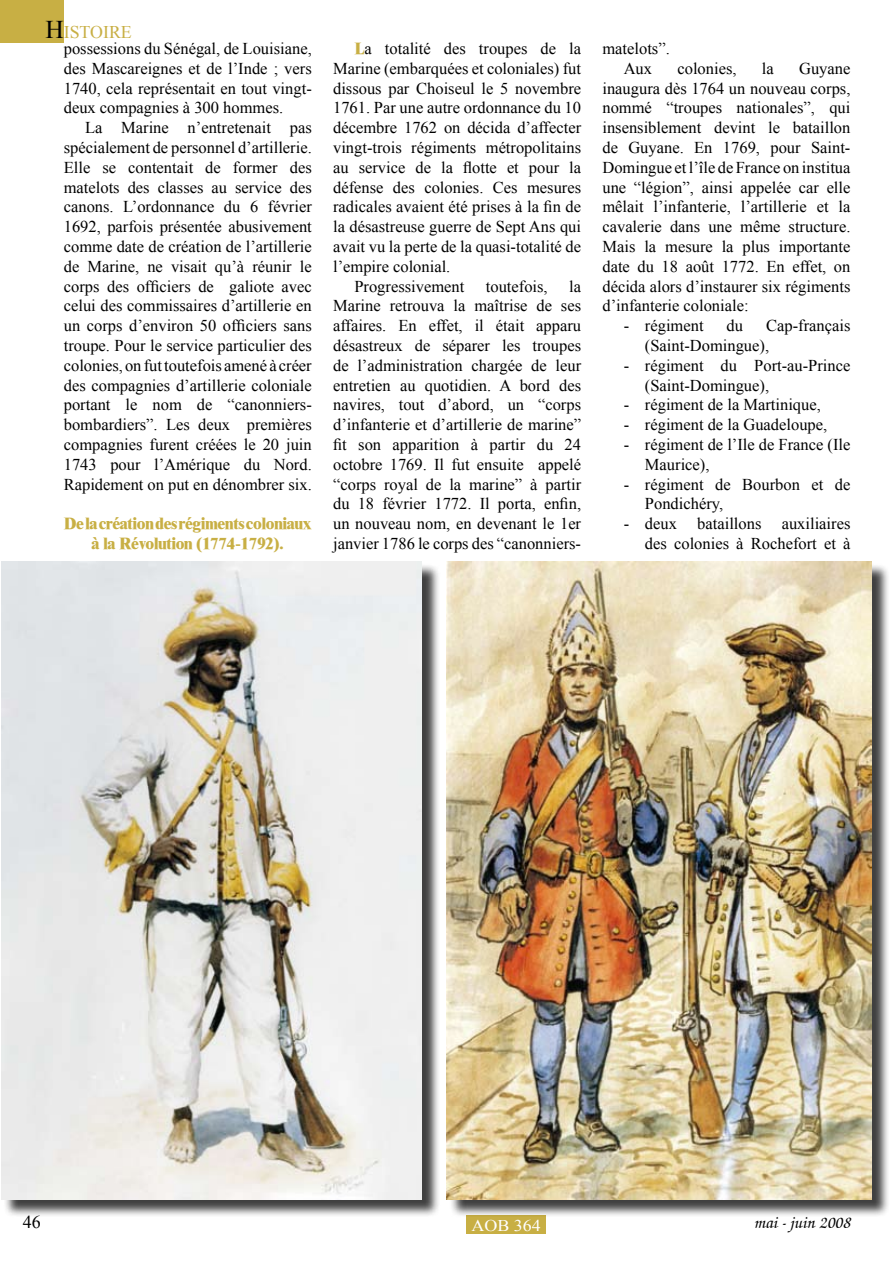
<style>
.page{position:relative;width:893px;height:1263px;background:#fff}
.page>*{position:absolute;margin:0;border:0;box-sizing:border-box;transform-origin:0 0}
.t1{font:italic 500 18px "Zapf Chancery";color:#000}
.t2{font:18px "Times New Roman";color:#000}
.t3{font:17.85px "Times New Roman";color:#c8af44}
.t4{font:16.5px/19.8px "Times New Roman";color:#000;text-align:justify}
.t5{font:800 16.5px/19.8px "Times New Roman";letter-spacing:-.03em;color:#c8af44;text-align:center}
.t6{font:16.35px "Times New Roman";color:#fff;scale:1.1 1}
.s1{font-size:25.5px;color:#000}
.s2{font-weight:800;color:#c8af44}
</style>
<div class="page">
<div style="left:0;top:0;width:64px;height:43px;background:#c8af44"></div>
<div style="left:466px;top:1215px;width:80px;height:19px;background:#c8af44"></div>
<div style="left:449px;top:563px;width:444px;height:661px;background:#000;opacity:.75"></div>
<img style="left:446px;top:561px;width:426px;height:638px">
<div style="left:3px;top:563px;width:445px;height:661px;background:#000;opacity:.75"></div>
<img style="left:1px;top:561px;width:421px;height:638px">
<p class="t3" style="left:45px;top:20px;width:88px"><span class="s1">H</span>ISTOIRE</p>
<p class="t4" style="left:64px;top:38px;width:250px">possessions du Sénégal, de Louisiane, des Mascareignes et de l’Inde ; vers 1740, cela représentait en tout vingt&shy;deux compagnies à 300 hommes.</p>
<p class="t4" style="left:64px;top:117px;width:250px;text-indent:21px">La Marine n’entretenait pas spécialement de personnel d’artillerie.<br>Elle se contentait de former des matelots des classes au service des canons. L’ordonnance du 6 février 1692, parfois présentée abusivement comme date de création de l’artillerie de Marine, ne visait qu’à réunir le corps des officiers de galiote avec celui des commissaires d’artillerie en un corps d’environ 50 officiers sans troupe. Pour le service particulier des colonies, on fut toutefois amené à créer des compagnies d’artillerie coloniale portant le nom de “canonniers&shy;bombardiers”. Les deux premières compagnies furent créées le 20 juin 1743 pour l’Amérique du Nord.<br>Rapidement on put en dénombrer six.</p>
<p class="t5" style="left:64px;top:514px;width:250px">De la création des régiments coloniaux à la Révolution (1774-1792).</p>
<p class="t4" style="left:354px;top:38px;width:228px"><span class="s2">L</span>a totalité des troupes de la</p>
<p class="t4" style="left:333px;top:58px;width:250px">Marine (embarquées et coloniales) fut</p>
<p class="t4" style="left:333px;top:78px;width:250px">dissous par Choiseul le 5 novembre</p>
<p class="t4" style="left:333px;top:98px;width:250px">1761. Par une autre ordonnance du 10</p>
<p class="t4" style="left:333px;top:118px;width:250px">décembre 1762 on décida d’affecter</p>
<p class="t4" style="left:333px;top:137px;width:250px">vingt-trois régiments métropolitains</p>
<p class="t4" style="left:333px;top:157px;width:250px">au service de la flotte et pour la</p>
<p class="t4" style="left:333px;top:177px;width:250px">défense des colonies. Ces mesures</p>
<p class="t4" style="left:333px;top:197px;width:250px">radicales avaient été prises à la fin de</p>
<p class="t4" style="left:333px;top:217px;width:250px">la désastreuse guerre de Sept Ans qui</p>
<p class="t4" style="left:333px;top:236px;width:250px">avait vu la perte de la quasi-totalité de</p>
<p class="t4" style="left:333px;top:256px;width:119px">l’empire colonial.</p>
<p class="t4" style="left:354px;top:276px;width:111px">Progressivement</p>
<p class="t4" style="left:486px;top:276px;width:63px">toutefois,</p>
<p class="t4" style="left:333px;top:276px;width:250px;text-indent:236px">la Marine retrouva la maîtrise de ses affaires. En effet, il était apparu désastreux de séparer les troupes de l’administration chargée de leur entretien au quotidien. A bord des navires, tout d’abord, un “corps d’infanterie et d’artillerie de marine” fit son apparition à partir du 24 octobre 1769. Il fut ensuite appelé “corps royal de la marine” à partir du 18 février 1772. Il porta, enfin, un nouveau nom, en devenant le 1er janvier 1786 le corps des “canonniers-</p>
<p class="t4" style="left:602px;top:38px;width:69px;text-align:center">matelots”.<br>Aux</p>
<p class="t4" style="left:677px;top:58px;width:61px">colonies,</p>
<p class="t4" style="left:762px;top:58px;width:13px">la</p>
<p class="t4" style="left:602px;top:58px;width:250px;text-indent:197px">Guyane inaugura dès 1764 un nouveau corps, nommé “troupes nationales”, qui insensiblement devint le bataillon de Guyane. En 1769, pour Saint-Domingue et l’île de France on institua une “légion”, ainsi appelée car elle mêlait l’infanterie, l’artillerie et la cavalerie dans une même structure.<br>Mais la mesure la plus importante date du 18 août 1772. En effet, on décida alors d’instaurer six régiments d’infanterie coloniale:</p>
<p class="t4" style="left:624px;top:315px;width:81px">- régiment</p>
<p class="t4" style="left:727px;top:315px;width:18px">du</p>
<p class="t4" style="left:645px;top:315px;width:207px;text-indent:121px">Cap-français (Saint-Domingue),</p>
<p class="t4" style="left:645px;top:355px;width:207px;text-indent:-21px">- régiment du Port-au-Prince (Saint-Domingue),</p>
<p class="t4" style="left:624px;top:395px;width:199px">- régiment de la Martinique,</p>
<p class="t4" style="left:624px;top:414px;width:205px">- régiment de la Guadeloupe,</p>
<p class="t4" style="left:645px;top:434px;width:207px;text-indent:-21px">- régiment de l’Ile de France (Ile<br>Maurice),</p>
<p class="t4" style="left:645px;top:474px;width:207px;text-indent:-21px">- régiment de Bourbon et de<br>Pondichéry,</p>
<p class="t4" style="left:624px;top:513px;width:228px;text-align:right">- deux bataillons auxiliaires des colonies à Rochefort et à</p>
<p class="t2" style="left:23px;top:1210px;width:19px">46</p>
<p class="t6" style="left:471px;top:1214px;width:65px">AOB 364</p>
<p class="t1" style="left:754px;top:1213px;width:98px">mai - juin 2008</p>
</div>
